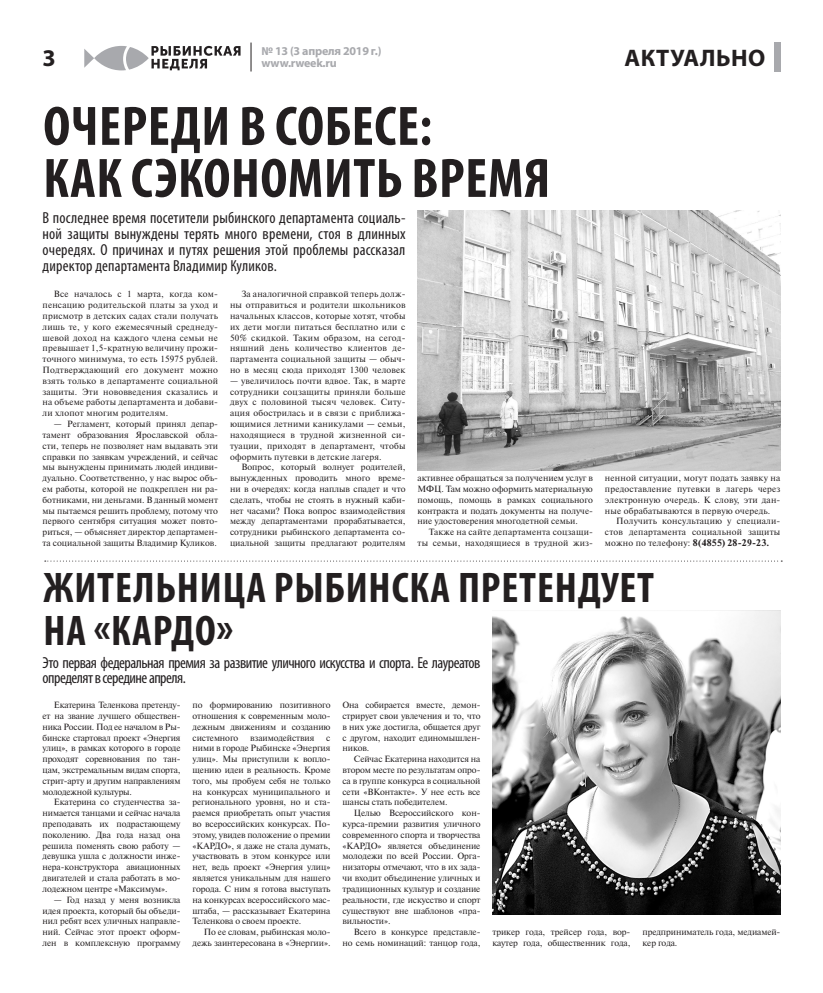
<style>
.page{position:relative;width:823px;height:993px;background:#fff}
.page>*{position:absolute;margin:0;border:0;box-sizing:border-box;transform-origin:0 0}
.Заголовок1{font:700 condensed 56px/52px "Myriad Pro";letter-spacing:.01em;color:#231f20}
.Заголовок1-2{font:700 condensed 43px/43px "Myriad Pro";letter-spacing:.02em;color:#231f20}
.рубрика1{font:700 24px "Myriad Pro";letter-spacing:.02em;color:#231f20}
.Лид1{font:condensed 16px/16px "Myriad Pro";letter-spacing:-.03em;color:#231f20;text-align:justify}
.t1{font:700 12px/12px "Myriad Pro";letter-spacing:-.02em;color:#a8a9ad}
.Основной_текст1{font:9px/10.8px "Newton C";letter-spacing:-.01em;color:#231f20;text-align:justify}
.Основной_текст1-2{font:9px/10.8px "Newton C";letter-spacing:.02em;color:#231f20;text-align:right}
.s1{font-weight:700}
</style>
<div class="page">
<svg style="left:250px;top:43px;width:1px;height:28px"></svg>
<svg style="left:84px;top:46px;width:156px;height:24px"></svg>
<div style="left:773px;top:43px;width:7px;height:29px;background:#a8a9ad"></div>
<svg style="left:45px;top:560px;width:733px;height:1px"></svg>
<img style="left:417px;top:211px;width:363px;height:259px">
<img style="left:492px;top:610px;width:288px;height:304px">
<p class="рубрика1" style="left:43px;top:42px;width:15px">3</p>
<h3 class="t1" style="left:261px;top:45px;width:121px">№ 13 (3 апреля 2019 г.) www.rweek.ru</h3>
<p class="рубрика1" style="left:624px;top:42px;width:142px">АКТУАЛЬНО</p>
<p class="Заголовок1" style="left:43px;top:99px;width:508px">ОЧЕРЕДИ В СОБЕСЕ:<br>КАК СЭКОНОМИТЬ ВРЕМЯ</p>
<p class="Лид1" style="left:43px;top:209px;width:364px">В последнее время посетители рыбинского департамента социаль&shy;ной защиты вынуждены терять много времени, стоя в длинных очередях. О причинах и путях решения этой проблемы рассказал директор департамента Владимир Куликов.</p>
<p class="Основной_текст1" style="left:43px;top:289px;width:177px;text-indent:11px">Все началось с 1 марта, когда ком&shy;пенсацию родительской платы за уход и присмотр в детских садах стали получать лишь те, у кого ежемесячный среднеду&shy;шевой доход на каждого члена семьи не превышает 1,5-кратную величину прожи&shy;точного минимума, то есть 15975 рублей.<br>Подтверждающий его документ можно взять только в департаменте социальной защиты. Эти нововведения сказались и на объеме работы департамента и добави&shy;ли хлопот многим родителям.</p>
<p class="Основной_текст1" style="left:43px;top:418px;width:177px;text-indent:11px">— Регламент, который принял депар&shy;тамент образования Ярославской обла&shy;сти, теперь не позволяет нам выдавать эти справки по заявкам учреждений, и сейчас мы вынуждены принимать людей индиви&shy;дуально. Соответственно, у нас вырос объ&shy;ем работы, которой не подкреплен ни ра&shy;ботниками, ни деньгами. В данный момент мы пытаемся решить проблему, потому что первого сентября ситуация может повто&shy;риться, — объясняет директор департамен&shy;та социальной защиты Владимир Куликов.</p>
<p class="Основной_текст1" style="left:230px;top:289px;width:177px;text-indent:11px">За аналогичной справкой теперь долж&shy;ны отправиться и родители школьников начальных классов, которые хотят, чтобы их дети могли питаться бесплатно или с 50% скидкой. Таким образом, на сегод&shy;няшний день количество клиентов де&shy;партамента социальной защиты — обыч&shy;но в месяц сюда приходят 1300 человек</p>
<p class="Основной_текст1" style="left:230px;top:375px;width:177px">— увеличилось почти вдвое. Так, в марте сотрудники соцзащиты приняли больше двух с половиной тысяч человек. Ситу&shy;ация обострилась и в связи с приближа&shy;ющимися летними каникулами — семьи, находящиеся в трудной жизненной си&shy;туации, приходят в департамент, чтобы оформить путевки в детские лагеря.</p>
<p class="Основной_текст1" style="left:230px;top:461px;width:177px;text-indent:11px">Вопрос, который волнует родителей, вынужденных проводить много време&shy;ни в очередях: когда наплыв спадет и что сделать, чтобы не стоять в нужный каби&shy;нет часами? Пока вопрос взаимодействия между департаментами прорабатывается, сотрудники рыбинского департамента со&shy;циальной защиты предлагают родителям</p>
<p class="Основной_текст1" style="left:417px;top:472px;width:177px">активнее обращаться за получением услуг в МФЦ. Там можно оформить материальную помощь, помощь в рамках социального контракта и подать документы на получе&shy;ние удостоверения многодетной семьи.</p>
<p class="Основной_текст1-2" style="left:417px;top:526px;width:177px">Также на сайте департамента соцзащи&shy;ты семьи, находящиеся в трудной жиз-</p>
<p class="Основной_текст1" style="left:604px;top:472px;width:177px">ненной ситуации, могут подать заявку на предоставление путевки в лагерь через электронную очередь. К слову, эти дан&shy;ные обрабатываются в первую очередь.</p>
<p class="Основной_текст1" style="left:604px;top:515px;width:177px;text-indent:11px">Получить консультацию у специали&shy;стов департамента социальной защиты можно по телефону: <span class="s1">8(4855) 28-29-23.</span></p>
<p class="Заголовок1-2" style="left:43px;top:565px;width:612px">ЖИТЕЛЬНИЦА РЫБИНСКА ПРЕТЕНДУЕТ<br>НА «КАРДО»</p>
<p class="Лид1" style="left:43px;top:655px;width:439px;line-height:15px">Это первая федеральная премия за развитие уличного искусства и спорта. Ее лауреатов определят в середине апреля.</p>
<p class="Основной_текст1" style="left:43px;top:699px;width:139px;text-indent:11px">Екатерина Теленкова претенду&shy;ет на звание лучшего обществен&shy;ника России. Под ее началом в Ры&shy;бинске стартовал проект «Энергия улиц», в рамках которого в городе проходят соревнования по тан&shy;цам, экстремальным видам спорта, стрит-арту и другим направлениям молодежной культуры.</p>
<p class="Основной_текст1" style="left:43px;top:796px;width:139px;text-indent:11px">Екатерина со студенчества за&shy;нимается танцами и сейчас начала преподавать их подрастающему поколению. Два года назад она решила поменять свою работу — девушка ушла с должности инже&shy;нера-конструктора авиационных двигателей и стала работать в мо&shy;лодежном центре «Максимум».</p>
<p class="Основной_текст1" style="left:43px;top:893px;width:139px;text-indent:11px">— Год назад у меня возникла идея проекта, который бы объеди&shy;нил ребят всех уличных направле&shy;ний. Сейчас этот проект оформ&shy;лен в комплексную программу</p>
<p class="Основной_текст1" style="left:192px;top:699px;width:139px">по формированию позитивного отношения к современным моло&shy;дежным движениям и созданию системного</p>
<p class="Основной_текст1" style="left:250px;top:731px;width:66px">взаимодействия</p>
<p class="Основной_текст1" style="left:192px;top:731px;width:139px;text-indent:134px">с ними в городе Рыбинске «Энергия улиц». Мы приступили к вопло&shy;щению идеи в реальность. Кроме того, мы пробуем себя не только на конкурсах муниципального и регионального уровня, но и ста&shy;раемся приобретать опыт участия во всероссийских конкурсах. По&shy;этому, увидев положение о премии «КАРДО», я даже не стала думать, участвовать в этом конкурсе или нет, ведь проект «Энергия улиц» является уникальным для нашего города. С ним я готова выступать на конкурсах всероссийского мас&shy;штаба, — рассказывает Екатерина Теленкова о своем проекте.</p>
<p class="Основной_текст1" style="left:192px;top:926px;width:139px;text-align:right">По ее словам, рыбинская моло&shy;дежь заинтересована в «Энергии».</p>
<p class="Основной_текст1" style="left:342px;top:699px;width:139px">Она собирается вместе, демон&shy;стрирует свои увлечения и то, что в них уже достигла, общается друг с другом, находит единомышлен&shy;ников.</p>
<p class="Основной_текст1" style="left:342px;top:753px;width:139px;text-indent:11px">Сейчас Екатерина находится на втором месте по результатам опро&shy;са в группе конкурса в социальной сети «ВКонтакте». У нее есть все шансы стать победителем.</p>
<p class="Основной_текст1" style="left:342px;top:807px;width:139px;text-indent:11px">Целью Всероссийского кон&shy;курса-премии развития уличного современного спорта и творчества «КАРДО» является объединение молодежи по всей России. Орга&shy;низаторы отмечают, что в их зада&shy;чи входит объединение уличных и традиционных культур и создание реальности, где искусство и спорт существуют вне шаблонов «пра&shy;вильности».</p>
<p class="Основной_текст1" style="left:342px;top:926px;width:139px;text-align:right">Всего в конкурсе представле&shy;но семь номинаций: танцор года,</p>
<p class="Основной_текст1" style="left:492px;top:926px;width:139px">трикер года, трейсер года, вор&shy;каутер года, общественник года,</p>
<p class="Основной_текст1" style="left:642px;top:926px;width:139px">предприниматель года, медиамей&shy;кер года.</p>
</div>
